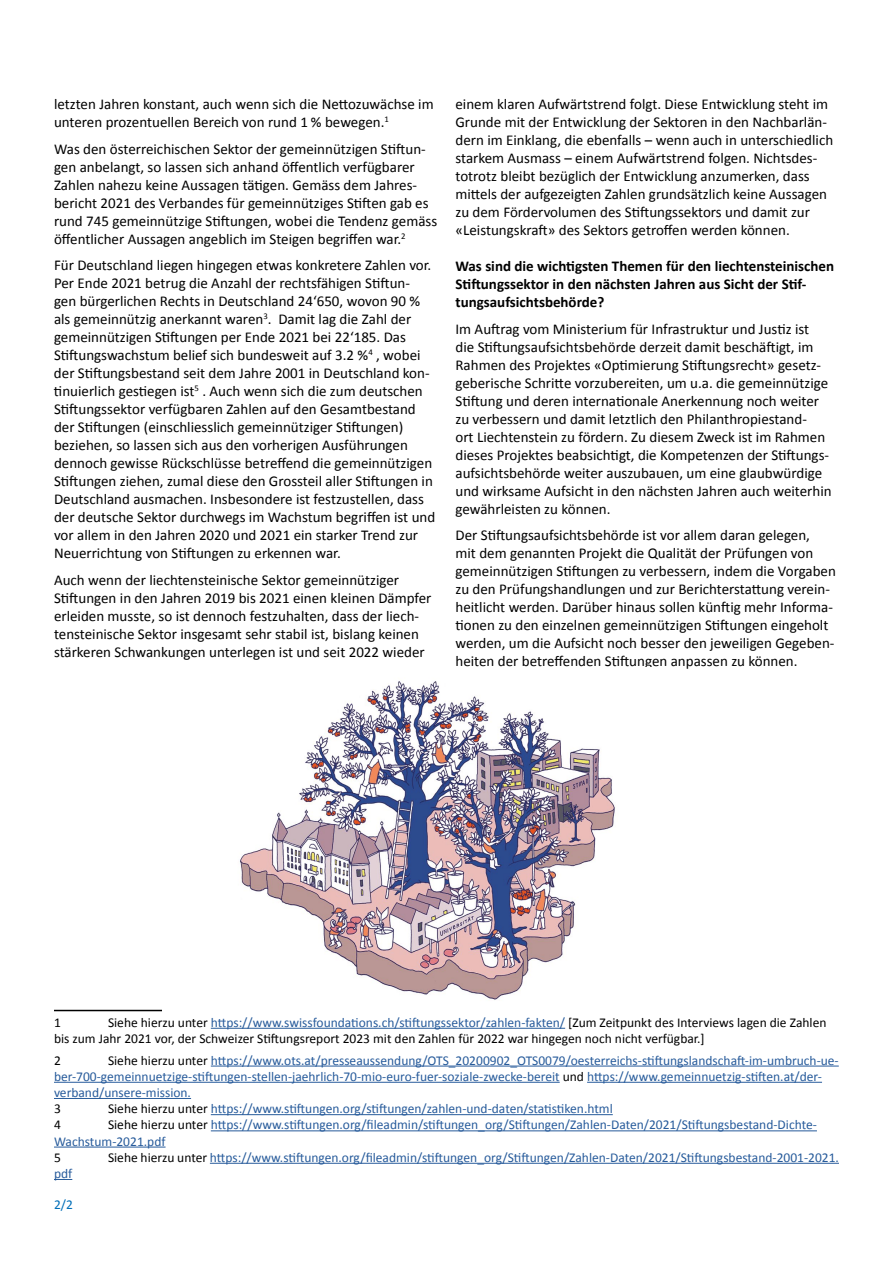
<style>
.page{position:relative;width:893px;height:1263px;background:#fff}
.page>*{position:absolute;margin:0;border:0;box-sizing:border-box;transform-origin:0 0}
.t1{font:15px/18px "Calibri";color:#000}
.t2{font:700 15px/18px "Calibri";color:#000}
.t3{font:13.5px/16.2px "Calibri";color:#275b9b}
.t4{font:13.5px/16.2px "Calibri";color:#000}
.t5{font:13.5px "Calibri";color:#006eb8}
.s1{color:#275b9b}
.s2{color:#000}
</style>
<div class="page">
<hr style="left:54px;top:1010px;width:108px;height:1px;background:#000">
<hr style="left:211px;top:1028px;width:354px;height:1px;background:#275b9b">
<hr style="left:211px;top:1065px;width:628px;height:1px;background:#275b9b">
<hr style="left:54px;top:1082px;width:506px;height:1px;background:#275b9b">
<hr style="left:587px;top:1082px;width:235px;height:1px;background:#275b9b">
<hr style="left:54px;top:1098px;width:137px;height:1px;background:#275b9b">
<hr style="left:211px;top:1114px;width:402px;height:1px;background:#275b9b">
<hr style="left:211px;top:1130px;width:606px;height:1px;background:#275b9b">
<hr style="left:54px;top:1146px;width:112px;height:1px;background:#275b9b">
<hr style="left:210px;top:1163px;width:629px;height:1px;background:#275b9b">
<svg style="left:54px;top:1179px;width:18px;height:1px"></svg>
<img style="left:240px;top:681px;width:376px;height:319px">
<p class="t1" style="left:54px;top:95px;width:381px">letzten Jahren konstant, auch wenn sich die Nettozuwächse im unteren prozentuellen Bereich von rund 1 % bewegen.<sup>1</sup></p>
<p class="t1" style="left:54px;top:140px;width:385px">Was den österreichischen Sektor der gemeinnützigen Stiftun&shy;gen anbelangt, so lassen sich anhand öffentlich verfügbarer Zahlen nahezu keine Aussagen tätigen. Gemäss dem Jahres&shy;bericht 2021 des Verbandes für gemeinnütziges Stiften gab es rund 745 gemeinnützige Stiftungen, wobei die Tendenz gemäss öffentlicher Aussagen angeblich im Steigen begriffen war.<sup>2</sup></p>
<p class="t1" style="left:54px;top:256px;width:383px">Für Deutschland liegen hingegen etwas konkretere Zahlen vor.<br>Per Ende 2021 betrug die Anzahl der rechtsfähigen Stiftun&shy;gen bürgerlichen Rechts in Deutschland 24‘650, wovon 90 % als gemeinnützig anerkannt waren<sup>3</sup>. Damit lag die Zahl der gemeinnützigen Stiftungen per Ende 2021 bei 22‘185. Das Stiftungswachstum belief sich bundesweit auf 3.2 %<sup>4</sup> , wobei der Stiftungsbestand seit dem Jahre 2001 in Deutschland kon&shy;tinuierlich gestiegen ist<sup>5</sup> . Auch wenn sich die zum deutschen Stiftungssektor verfügbaren Zahlen auf den Gesamtbestand der Stiftungen (einschliesslich gemeinnütziger Stiftungen) beziehen, so lassen sich aus den vorherigen Ausführungen dennoch gewisse Rückschlüsse betreffend die gemeinnützigen Stiftungen ziehen, zumal diese den Grossteil aller Stiftungen in Deutschland ausmachen. Insbesondere ist festzustellen, dass der deutsche Sektor durchwegs im Wachstum begriffen ist und vor allem in den Jahren 2020 und 2021 ein starker Trend zur Neuerrichtung von Stiftungen zu erkennen war.</p>
<p class="t1" style="left:54px;top:571px;width:379px">Auch wenn der liechtensteinische Sektor gemeinnütziger Stiftungen in den Jahren 2019 bis 2021 einen kleinen Dämpfer erleiden musste, so ist dennoch festzuhalten, dass der liech&shy;tensteinische Sektor insgesamt sehr stabil ist, bislang keinen stärkeren Schwankungen unterlegen ist und seit 2022 wieder</p>
<p class="t1" style="left:455px;top:95px;width:379px">einem klaren Aufwärtstrend folgt. Diese Entwicklung steht im Grunde mit der Entwicklung der Sektoren in den Nachbarlän&shy;dern im Einklang, die ebenfalls – wenn auch in unterschiedlich starkem Ausmass – einem Aufwärtstrend folgen. Nichtsdes&shy;totrotz bleibt bezüglich der Entwicklung anzumerken, dass mittels der aufgezeigten Zahlen grundsätzlich keine Aussagen zu dem Fördervolumen des Stiftungssektors und damit zur «Leistungskraft» des Sektors getroffen werden können.</p>
<p class="t2" style="left:455px;top:257px;width:380px">Was sind die wichtigsten Themen für den liechtensteinischen<br>Stiftungssektor in den nächsten Jahren aus Sicht der Stif&shy;tungsaufsichtsbehörde?</p>
<p class="t1" style="left:455px;top:320px;width:378px">Im Auftrag vom Ministerium für Infrastruktur und Justiz ist<br>die Stiftungsaufsichtsbehörde derzeit damit beschäftigt, im Rahmen des Projektes «Optimierung Stiftungsrecht» gesetz&shy;geberische Schritte vorzubereiten, um u.a. die gemeinnützige Stiftung und deren internationale Anerkennung noch weiter zu verbessern und damit letztlich den Philanthropiestand-<br>ort Liechtenstein zu fördern. Zu diesem Zweck ist im Rahmen dieses Projektes beabsichtigt, die Kompetenzen der Stiftungs&shy;aufsichtsbehörde weiter auszubauen, um eine glaubwürdige und wirksame Aufsicht in den nächsten Jahren auch weiterhin gewährleisten zu können.</p>
<p class="t1" style="left:455px;top:526px;width:382px">Der Stiftungsaufsichtsbehörde ist vor allem daran gelegen,<br>mit dem genannten Projekt die Qualität der Prüfungen von gemeinnützigen Stiftungen zu verbessern, indem die Vorgaben zu den Prüfungshandlungen und zur Berichterstattung verein&shy;heitlicht werden. Darüber hinaus sollen künftig mehr Informa&shy;tionen zu den einzelnen gemeinnützigen Stiftungen eingeholt werden, um die Aufsicht noch besser den jeweiligen Gegeben&shy;heiten der betreffenden Stiftungen anpassen zu können.</p>
<p class="t4" style="left:54px;top:1014px;width:774px;text-indent:54px">Siehe hierzu unter <span class="s1">https://www.swissfoundations.ch/stiftungssektor/zahlen-fakten/</span> [Zum Zeitpunkt des Interviews lagen die Zahlen bis zum Jahr 2021 vor, der Schweizer Stiftungsreport 2023 mit den Zahlen für 2022 war hingegen noch nicht verfügbar.]</p>
<p class="t4" style="left:54px;top:1052px;width:8px">2</p>
<p class="t4" style="left:54px;top:1014px;width:8px">1</p>
<p class="t3" style="left:54px;top:1052px;width:786px;text-indent:54px"><span class="s2">Siehe hierzu unter</span> https://www.ots.at/presseaussendung/OTS_20200902_OTS0079/oesterreichs-stiftungslandschaft-im-umbruch-ue&shy;ber-700-gemeinnuetzige-stiftungen-stellen-jaehrlich-70-mio-euro-fuer-soziale-zwecke-bereit <span class="s2">und</span> https://www.gemeinnuetzig-stiften.at/der&shy;verband/unsere-mission.</p>
<p class="t4" style="left:54px;top:1100px;width:8px">3</p>
<p class="t3" style="left:108px;top:1100px;width:506px"><span class="s2">Siehe hierzu unter</span> https://www.stiftungen.org/stiftungen/zahlen-und-daten/statistiken.html</p>
<p class="t4" style="left:54px;top:1117px;width:8px">4</p>
<p class="t3" style="left:54px;top:1117px;width:764px;text-indent:54px"><span class="s2">Siehe hierzu unter</span> https://www.stiftungen.org/fileadmin/stiftungen_org/Stiftungen/Zahlen-Daten/2021/Stiftungsbestand-Dichte-<br>Wachstum-2021.pdf</p>
<p class="t4" style="left:54px;top:1149px;width:8px">5</p>
<p class="t3" style="left:108px;top:1149px;width:732px"><span class="s2">Siehe hierzu unter</span> https://www.stiftungen.org/fileadmin/stiftungen_org/Stiftungen/Zahlen-Daten/2021/Stiftungsbestand-2001-2021.</p>
<p class="t3" style="left:54px;top:1165px;width:20px">pdf</p>
<p class="t5" style="left:54px;top:1196px;width:20px">2/2</p>
</div>
